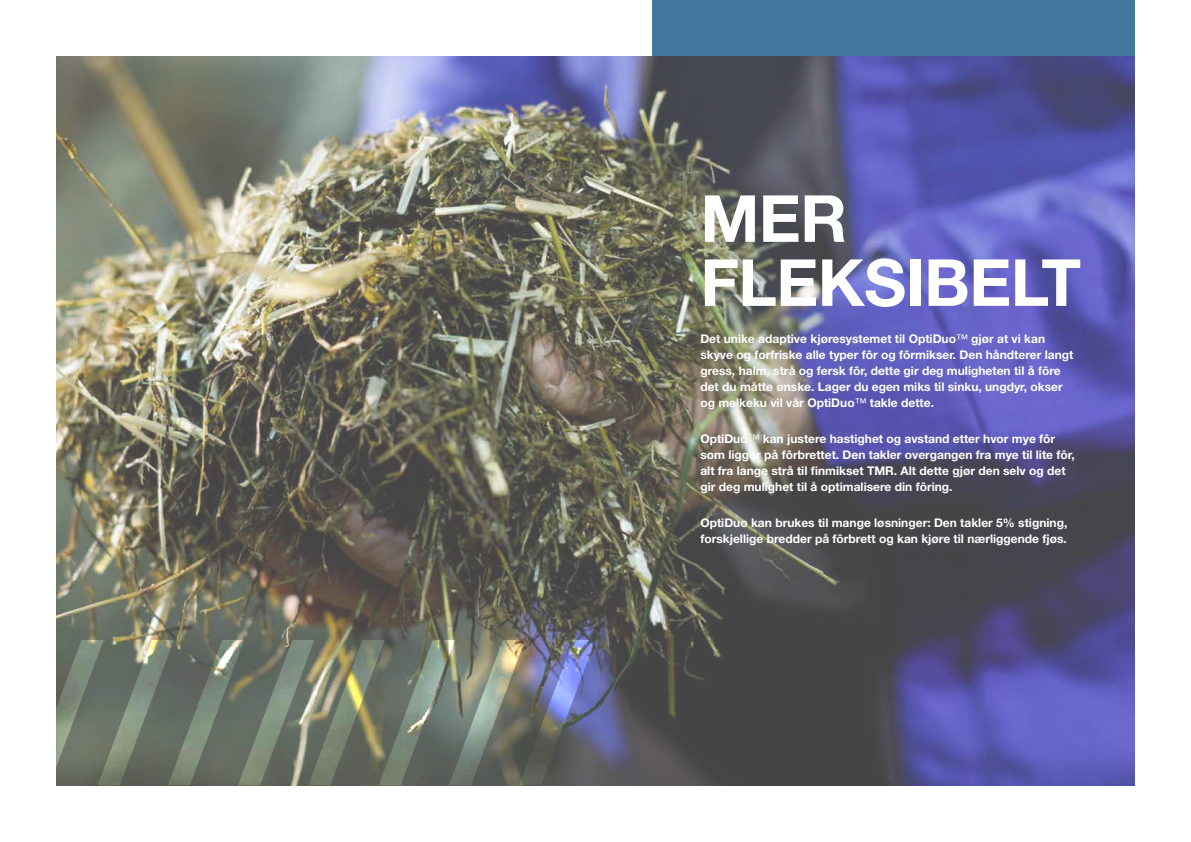
<style>
.page{position:relative;width:1191px;height:842px;background:#fff}
.page>*{position:absolute;margin:0;border:0;box-sizing:border-box;transform-origin:0 0}
.t1{font:700 194.5px "Helvetica Neue LT Std";color:#fff}
.t2{font:700 65px/64px "Helvetica Neue LT Std";letter-spacing:-.01em;color:#fff}
.t3{font:700 12px/16px "Helvetica Neue LT Std";color:#fff}
.s1{font-weight:400}
</style>
<div class="page">
<div style="left:652px;top:0;width:482px;height:785px;background:#4578a1"></div>
<img style="left:57px;top:57px;width:1077px;height:728px">
<h1 class="t1" style="left:29px;top:592px;width:565px">////////</h1>
<h2 class="t2" style="left:700px;top:185px;width:382px">MER<br>FLEKSIBELT</h2>
<p class="t3" style="left:700px;top:331px;width:374px">Det unike adaptive kjøresystemet til OptiDuo<span class="s1">™</span> gjør at vi kan skyve og forfriske alle typer fôr og fôrmikser. Den håndterer langt gress, halm, strå og fersk fôr, dette gir deg muligheten til å fôre det du måtte ønske. Lager du egen miks til sinku, ungdyr, okser og melkeku vil vår OptiDuo<span class="s1">™</span> takle dette.</p>
<p class="t3" style="left:700px;top:430px;width:376px">OptiDuo<span class="s1">™</span> kan justere hastighet og avstand etter hvor mye fôr som ligger på fôrbrettet. Den takler overgangen fra mye til lite fôr, alt fra lange strå til finmikset TMR. Alt dette gjør den selv og det gir deg mulighet til å optimalisere din fôring.</p>
<p class="t3" style="left:700px;top:514px;width:368px">OptiDuo kan brukes til mange løsninger: Den takler 5% stigning, forskjellige bredder på fôrbrett og kan kjøre til nærliggende fjøs.</p>
</div>
